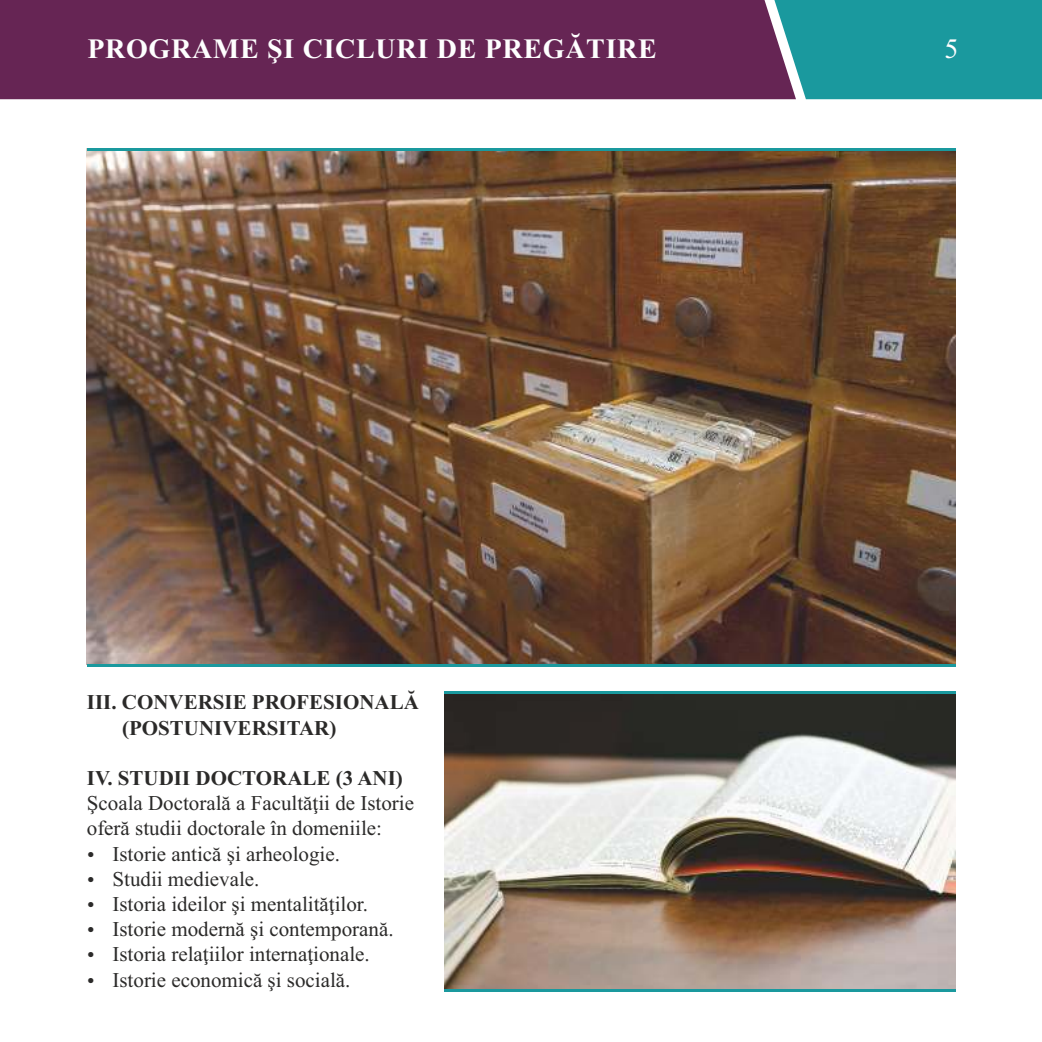
<style>
.page{position:relative;width:1042px;height:1042px;background:#fff}
.page>*{position:absolute;margin:0;border:0;box-sizing:border-box;transform-origin:0 0}
.t1{font:700 28px "Times New Roman";letter-spacing:.025em;color:#fefefe}
.t2{font:28px "Times New Roman";color:#fefefe}
.t3{font:21px/25.2px "Times New Roman";color:#2b2a29}
.t4{font:700 21px/25.2px "Times New Roman";color:#2b2a29}
</style>
<div class="page">
<img style="left:444px;top:694px;width:511px;height:295px">
<div style="left:0;top:0;width:770px;height:99px;background:#662554"></div>
<svg style="left:770px;top:0;width:272px;height:99px;background:#25979e"></svg>
<img style="left:87px;top:151px;width:868px;height:513px">
<hr style="left:87px;top:148px;width:868px;height:3px;background:#1a999e">
<hr style="left:87px;top:664px;width:868px;height:2px;background:#1a999e">
<hr style="left:444px;top:691px;width:511px;height:3px;background:#1a999e">
<hr style="left:444px;top:989px;width:511px;height:3px;background:#1a999e">
<h1 class="t1" style="left:87px;top:39px;width:571px">PROGRAME ŞI CICLURI DE PREGĂTIRE</h1>
<h1 class="t2" style="left:944px;top:38px;width:15px">5</h1>
<p class="t4" style="left:122px;top:692px;width:298px;text-indent:-35px">III. CONVERSIE PROFESIONALĂ (POSTUNIVERSITAR)</p>
<p class="t4" style="left:87px;top:767px;width:318px">IV. STUDII DOCTORALE (3 ANI)</p>
<p class="t3" style="left:87px;top:792px;width:329px">Şcoala Doctorală a Facultăţii de Istorie</p>
<p class="t3" style="left:87px;top:818px;width:297px">oferă studii doctorale în domeniile:</p>
<p class="t3" style="left:112px;top:843px;width:229px">Istorie antică şi arheologie.</p>
<p class="t3" style="left:112px;top:868px;width:148px">Studii medievale.</p>
<p class="t3" style="left:112px;top:893px;width:257px">Istoria ideilor şi mentalităţilor.</p>
<p class="t3" style="left:112px;top:918px;width:283px">Istorie modernă şi contemporană.<br>Istoria relaţiilor internaţionale.</p>
<p class="t3" style="left:112px;top:969px;width:239px">Istorie economică şi socială.</p>
</div>
